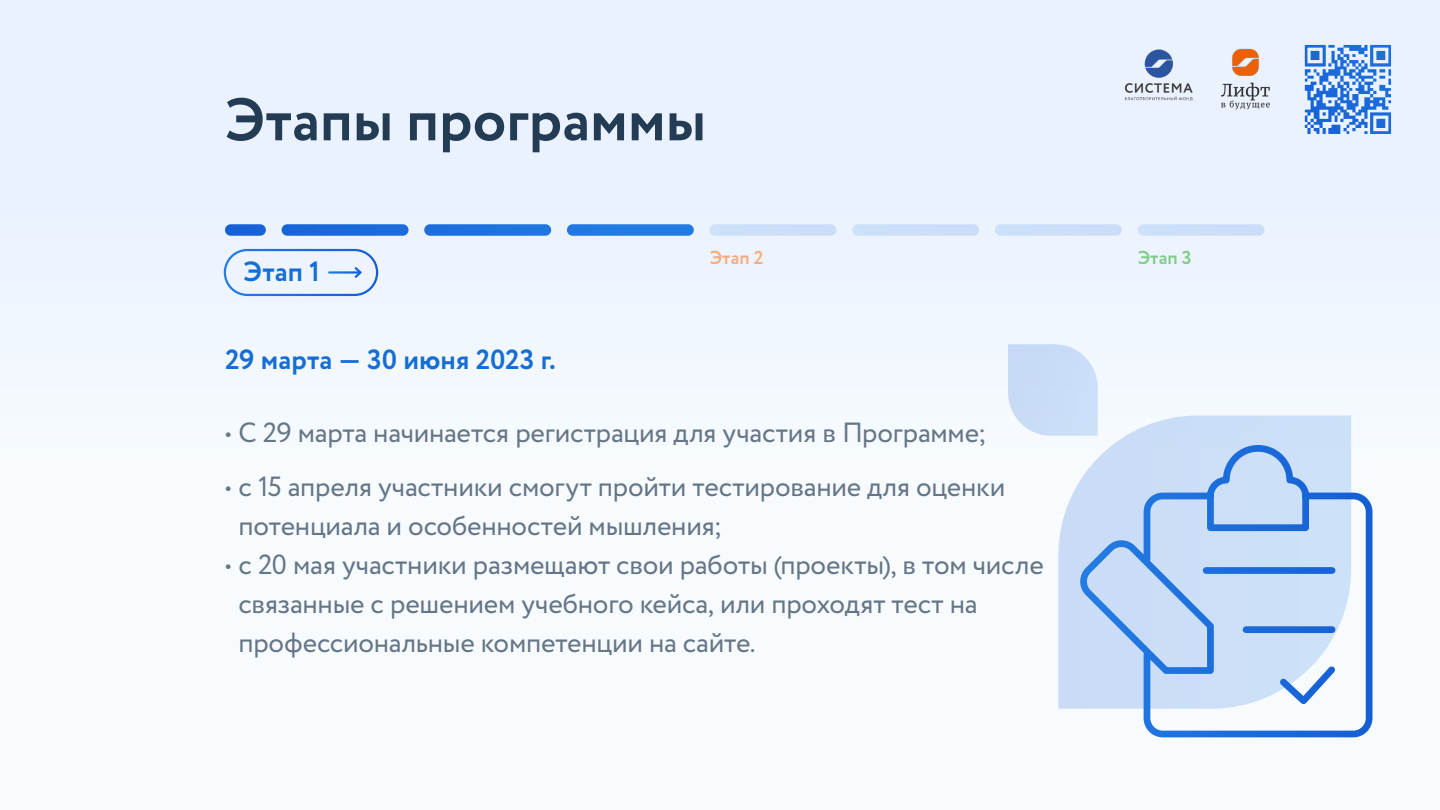
<style>
.page{position:relative;width:1440px;height:810px;background:#f3f8fe}
.page>*{position:absolute;margin:0;border:0;box-sizing:border-box;transform-origin:0 0}
.заголовок{font:700 60px "Circe";color:#233b53}
.t1{font:27.75px/39px "Circe";letter-spacing:-.01em;color:#657687}
.основной_текст_КРУПН{font:700 27.75px "Circe";color:#156ed4}
.t2{font:700 18.75px "Circe";color:#fe6902}
.t3{font:700 18.75px "Circe";color:#17a616}
</style>
<div class="page">
<div style="left:225px;top:224px;width:41px;height:12px;background:#1762d6;border-radius:6px"></div>
<div style="left:282px;top:224px;width:127px;height:12px;background:#1a69da;border-radius:6px"></div>
<div style="left:424px;top:224px;width:127px;height:12px;background:#1e72df;border-radius:6px"></div>
<div style="left:567px;top:224px;width:127px;height:12px;background:#237ce4;border-radius:6px"></div>
<div style="left:710px;top:224px;width:127px;height:12px;background:#ccdff9;border-radius:6px"></div>
<div style="left:852px;top:224px;width:127px;height:12px;background:#ccdff9;border-radius:6px"></div>
<div style="left:995px;top:224px;width:127px;height:12px;background:#ccdff9;border-radius:6px"></div>
<div style="left:1138px;top:224px;width:126px;height:12px;background:#ccdff9;border-radius:6px"></div>
<div style="left:224px;top:249px;width:154px;height:47px;border:2px solid #fff;border-radius:22px"></div>
<hr style="left:329px;top:271px;width:31px;height:3px;background:#fff">
<svg style="left:353px;top:267px;width:9px;height:11px"></svg>
<svg style="left:1058px;top:416px;width:293px;height:293px"></svg>
<svg style="left:1008px;top:344px;width:90px;height:92px;background:#cddff7"></svg>
<svg style="left:1073px;top:442px;width:300px;height:296px"></svg>
<svg style="left:1323px;top:125px;width:18px;height:9px"></svg>
<svg style="left:1323px;top:112px;width:3px;height:4px"></svg>
<svg style="left:1370px;top:45px;width:21px;height:58px"></svg>
<svg style="left:1305px;top:45px;width:56px;height:58px"></svg>
<svg style="left:1364px;top:112px;width:27px;height:22px"></svg>
<img style="left:1124px;top:49px;width:69px;height:52px">
<img style="left:1220px;top:48px;width:50px;height:61px">
<p class="заголовок" style="left:225px;top:80px;width:483px">Этапы программы</p>
<p class="основной_текст_КРУПН" style="left:243px;top:253px;width:78px">Этап 1</p>
<p class="основной_текст_КРУПН" style="left:225px;top:341px;width:332px">29 марта — 30 июня 2023 г.</p>
<p class="t2" style="left:710px;top:245px;width:56px">Этап 2</p>
<p class="t3" style="left:1138px;top:245px;width:56px">Этап 3</p>
<p class="t1" style="left:225px;top:414px;width:763px">• С 29 марта начинается регистрация для участия в Программе;</p>
<p class="t1" style="left:238px;top:468px;width:768px;text-indent:-14px">• с 15 апреля участники смогут пройти тестирование для оценки потенциала и особенностей мышления;</p>
<p class="t1" style="left:238px;top:546px;width:807px;text-indent:-14px">• с 20 мая участники размещают свои работы (проекты), в том числе связанные с решением учебного кейса, или проходят тест на профессиональные компетенции на сайте.</p>
</div>
